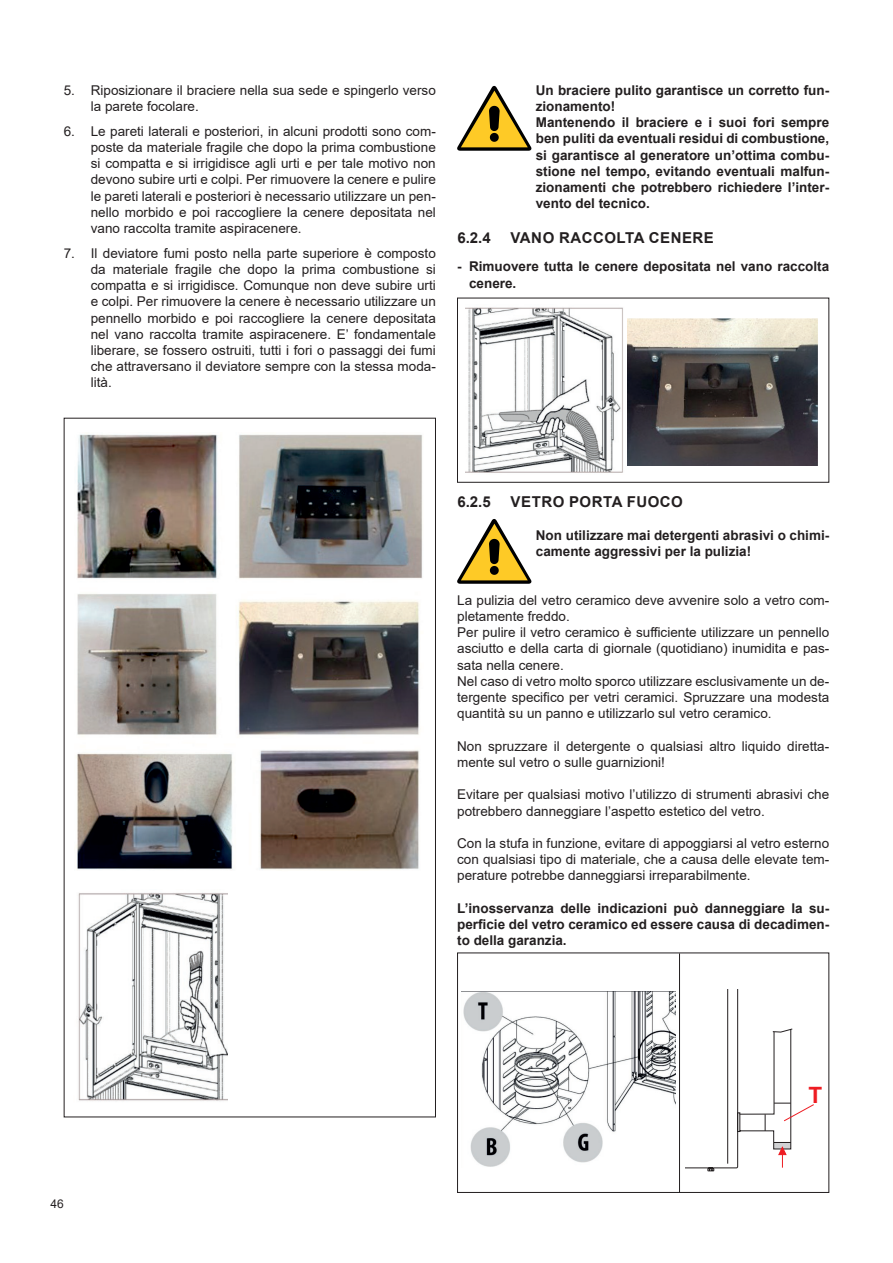
<style>
.page{position:relative;width:893px;height:1263px;background:#fff}
.page>*{position:absolute;margin:0;border:0;box-sizing:border-box;transform-origin:0 0}
.t1{font:700 22.65px "Arial";color:#ee1d23}
.t2{font:700 15px "Arial";letter-spacing:.035em;color:#231f20}
.t3{font:13.5px/16.2px "Arial";color:#231f20}
.t4{font:700 13.5px/16.2px "Arial";color:#231f20}
.t5{font:12px "Arial";color:#231f20}
</style>
<div class="page">
<div style="left:457px;top:952px;width:372px;height:241px;border:1px solid #231f20"></div>
<hr style="left:679px;top:953px;width:1px;height:240px;background:#231f20">
<img style="left:78px;top:892px;width:149px;height:209px">
<svg style="left:686px;top:990px;width:128px;height:182px"></svg>
<img style="left:463px;top:992px;width:212px;height:175px">
<img style="left:76px;top:434px;width:346px;height:436px">
<img style="left:465px;top:307px;width:158px;height:166px">
<svg style="left:457px;top:86px;width:74px;height:65px"></svg>
<div style="left:457px;top:298px;width:372px;height:185px;border:1px solid #231f20"></div>
<svg style="left:457px;top:519px;width:74px;height:65px"></svg>
<img style="left:628px;top:319px;width:190px;height:146px">
<p class="t3" style="left:91px;top:82px;width:347px;text-indent:-27px">5. Riposizionare il braciere nella sua sede e spingerlo verso la parete focolare.</p>
<p class="t3" style="left:91px;top:123px;width:347px;text-align:justify;text-indent:-27px">6. Le pareti laterali e posteriori, in alcuni prodotti sono com&shy;poste da materiale fragile che dopo la prima combustione si compatta e si irrigidisce agli urti e per tale motivo non devono subire urti e colpi. Per rimuovere la cenere e pulire le pareti laterali e posteriori è necessario utilizzare un pen&shy;nello morbido e poi raccogliere la cenere depositata nel vano raccolta tramite aspiracenere.</p>
<p class="t3" style="left:91px;top:245px;width:347px;text-align:justify;text-indent:-27px">7. Il deviatore fumi posto nella parte superiore è composto da materiale fragile che dopo la prima combustione si compatta e si irrigidisce. Comunque non deve subire urti e colpi. Per rimuovere la cenere è necessario utilizzare un pennello morbido e poi raccogliere la cenere depositata nel vano raccolta tramite aspiracenere. E’ fondamentale liberare, se fossero ostruiti, tutti i fori o passaggi dei fumi che attraversano il deviatore sempre con la stessa moda&shy;lità.</p>
<p class="t4" style="left:536px;top:82px;width:295px">Un braciere pulito garantisce un corretto fun&shy;zionamento!<br>Mantenendo il braciere e i suoi fori sempre ben puliti da eventuali residui di combustione, si garantisce al generatore un’ottima combu&shy;stione nel tempo, evitando eventuali malfun&shy;zionamenti che potrebbero richiedere l’inter&shy;vento del tecnico.</p>
<p class="t2" style="left:457px;top:227px;width:35px">6.2.4</p>
<p class="t2" style="left:510px;top:227px;width:205px">VANO RACCOLTA CENERE</p>
<p class="t4" style="left:469px;top:259px;width:362px;text-indent:-12px">- Rimuovere tutta le cenere depositata nel vano raccolta cenere.</p>
<p class="t2" style="left:457px;top:491px;width:35px">6.2.5</p>
<p class="t2" style="left:511px;top:491px;width:174px">VETRO PORTA FUOCO</p>
<p class="t4" style="left:536px;top:527px;width:295px">Non utilizzare mai detergenti abrasivi o chimi&shy;camente aggressivi per la pulizia!</p>
<p class="t3" style="left:457px;top:592px;width:374px">La pulizia del vetro ceramico deve avvenire solo a vetro com&shy;pletamente freddo.<br>Per pulire il vetro ceramico è sufficiente utilizzare un pennello asciutto e della carta di giornale (quotidiano) inumidita e pas&shy;sata nella cenere.<br>Nel caso di vetro molto sporco utilizzare esclusivamente un de&shy;tergente specifico per vetri ceramici. Spruzzare una modesta quantità su un panno e utilizzarlo sul vetro ceramico.</p>
<p class="t3" style="left:457px;top:738px;width:374px">Non spruzzare il detergente o qualsiasi altro liquido diretta&shy;mente sul vetro o sulle guarnizioni!</p>
<p class="t3" style="left:457px;top:786px;width:374px">Evitare per qualsiasi motivo l’utilizzo di strumenti abrasivi che potrebbero danneggiare l’aspetto estetico del vetro.</p>
<p class="t3" style="left:457px;top:835px;width:374px;text-align:justify">Con la stufa in funzione, evitare di appoggiarsi al vetro esterno con qualsiasi tipo di materiale, che a causa delle elevate tem&shy;perature potrebbe danneggiarsi irreparabilmente.</p>
<p class="t4" style="left:457px;top:900px;width:374px;text-align:justify">L’inosservanza delle indicazioni può danneggiare la su&shy;perficie del vetro ceramico ed essere causa di decadimen&shy;to della garanzia.</p>
<p class="t5" style="left:50px;top:1195px;width:15px">46</p>
<h1 class="t1" style="left:809px;top:1080px;width:15px">T</h1>
</div>
